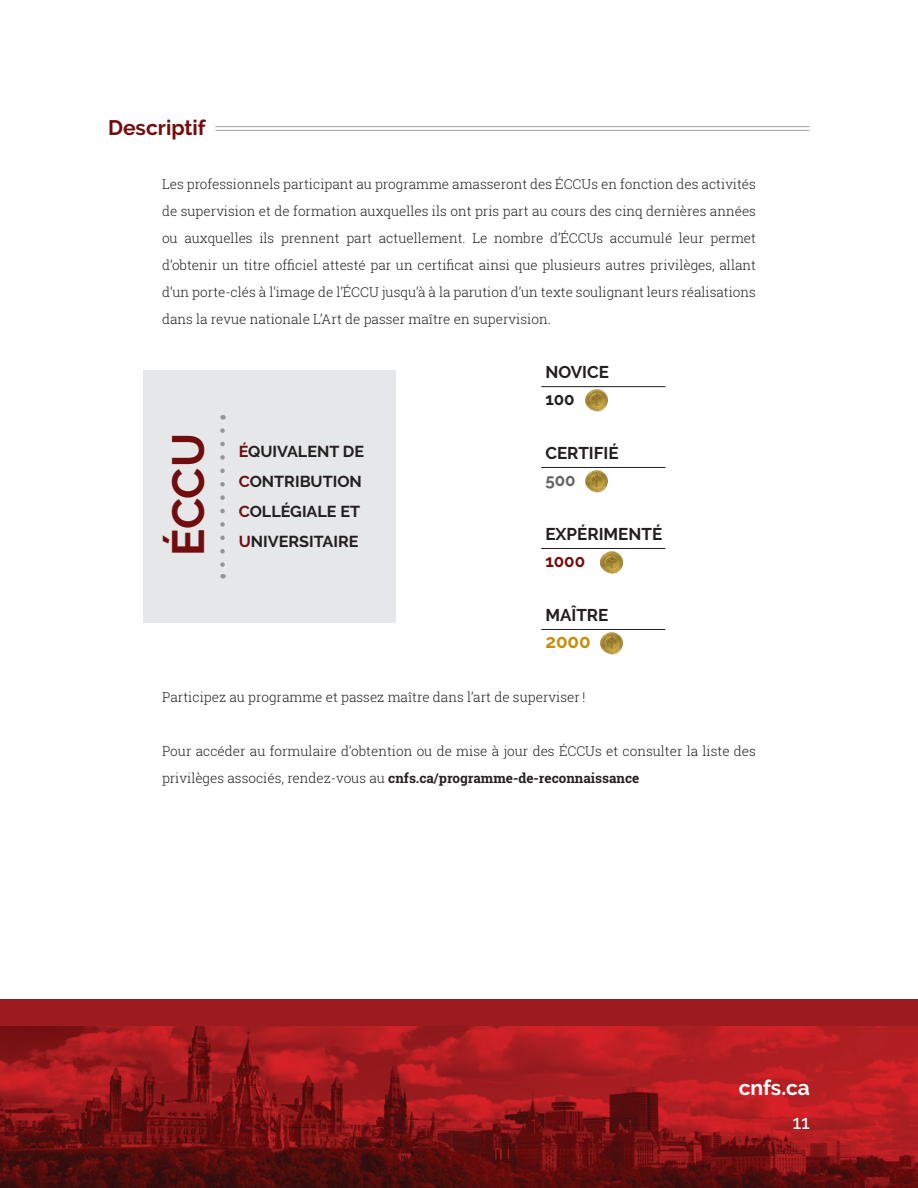
<style>
.page{position:relative;width:918px;height:1188px;background:#fff}
.page>*{position:absolute;margin:0;border:0;box-sizing:border-box;transform-origin:0 0}
.SOUS_TITRE_14_18{font:700 45px "Raleway";color:#710d0f}
.SOUS_TITRE_14_18-2{font:700 21px "Raleway";color:#710d0f}
.t1{font:700 21px "Raleway";color:#fff}
.t2{font:500 19.5px "Raleway";color:#fff}
.SOUS_TITRE_14_18-3{font:700 18.9px "Raleway";color:#c48e0b}
.SOUS_TITRE_14_18-4{font:700 16.95px "Raleway";color:#231f20}
.SOUS_TITRE_14_18-5{font:700 16.95px "Raleway";color:#710d0f}
.SOUS_TITRE_14_18-6{font:700 16.95px "Raleway";color:#636366}
.SOUS_TITRE_14_18-7{font:700 15.75px "Raleway";color:#231f20}
.BODY_COPY_9_16{font:300 13.5px/27px "Roboto Slab";color:#231f20;text-align:justify}
.s1{color:#710d0f}
.s2{font-weight:700}
</style>
<div class="page">
<div style="left:144px;top:371px;width:252px;height:252px;background:#e6e7e9"></div>
<hr style="left:215px;top:126px;width:595px;height:1px;background:#a7a2a0">
<hr style="left:215px;top:130px;width:595px;height:1px;background:#a7a2a0">
<div style="left:0;top:999px;width:918px;height:189px;background:#9c1b1f"></div>
<img style="left:0;top:1026px;width:918px;height:162px">
<hr style="left:541px;top:386px;width:124px;height:1px;background:#231f20">
<hr style="left:541px;top:467px;width:124px;height:1px;background:#231f20">
<hr style="left:541px;top:548px;width:124px;height:1px;background:#231f20">
<hr style="left:541px;top:629px;width:124px;height:1px;background:#231f20">
<img style="left:601px;top:633px;width:21px;height:21px">
<img style="left:601px;top:552px;width:21px;height:22px">
<img style="left:586px;top:471px;width:21px;height:21px">
<img style="left:586px;top:390px;width:21px;height:21px">
<svg style="left:220px;top:431px;width:5px;height:148px"></svg>
<p class="SOUS_TITRE_14_18-2" style="left:108px;top:116px;width:99px">Descriptif</p>
<p class="BODY_COPY_9_16" style="left:162px;top:170px;width:596px">Les professionnels participant au programme amasseront des ÉCCUs en fonction des activités de supervision et de formation auxquelles ils ont pris part au cours des cinq dernières années ou auxquelles ils prennent part actuellement. Le nombre d’ÉCCUs accumulé leur permet d’obtenir un titre officiel attesté par un certificat ainsi que plusieurs autres privilèges, allant d’un porte-clés à l’image de l’ÉCCU jusqu’à à la parution d’un texte soulignant leurs réalisations dans la revue nationale L’Art de passer maître en supervision.</p>
<p class="SOUS_TITRE_14_18" style="left:163px;top:556px;width:124px;rotate:-90deg">ÉCCU</p>
<p class="SOUS_TITRE_14_18-7" style="left:239px;top:443px;width:127px"><span class="s1">É</span>QUIVALENT DE</p>
<p class="SOUS_TITRE_14_18-7" style="left:239px;top:473px;width:125px"><span class="s1">C</span>ONTRIBUTION</p>
<p class="SOUS_TITRE_14_18-7" style="left:239px;top:503px;width:123px"><span class="s1">C</span>OLLÉGIALE ET</p>
<p class="SOUS_TITRE_14_18-7" style="left:239px;top:533px;width:121px"><span class="s1">U</span>NIVERSITAIRE</p>
<p class="SOUS_TITRE_14_18-4" style="left:545px;top:362px;width:65px">NOVICE</p>
<p class="SOUS_TITRE_14_18-4" style="left:545px;top:389px;width:31px">100</p>
<p class="SOUS_TITRE_14_18-4" style="left:545px;top:443px;width:75px">CERTIFIÉ</p>
<p class="SOUS_TITRE_14_18-6" style="left:545px;top:470px;width:32px">500</p>
<p class="SOUS_TITRE_14_18-4" style="left:545px;top:524px;width:118px">EXPÉRIMENTÉ</p>
<p class="SOUS_TITRE_14_18-5" style="left:545px;top:551px;width:41px">1000</p>
<p class="SOUS_TITRE_14_18-4" style="left:545px;top:605px;width:65px">MAÎTRE</p>
<p class="SOUS_TITRE_14_18-3" style="left:545px;top:631px;width:47px">2000</p>
<p class="BODY_COPY_9_16" style="left:162px;top:683px;width:425px">Participez au programme et passez maître dans l’art de superviser !</p>
<p class="BODY_COPY_9_16" style="left:162px;top:737px;width:595px">Pour accéder au formulaire d’obtention ou de mise à jour des ÉCCUs et consulter la liste des privilèges associés, rendez-vous au <span class="s2">cnfs.ca/programme-de-reconnaissance</span></p>
<h2 class="t1" style="left:739px;top:1076px;width:73px">cnfs.ca</h2>
<h3 class="t2" style="left:792px;top:1111px;width:19px">11</h3>
</div>
